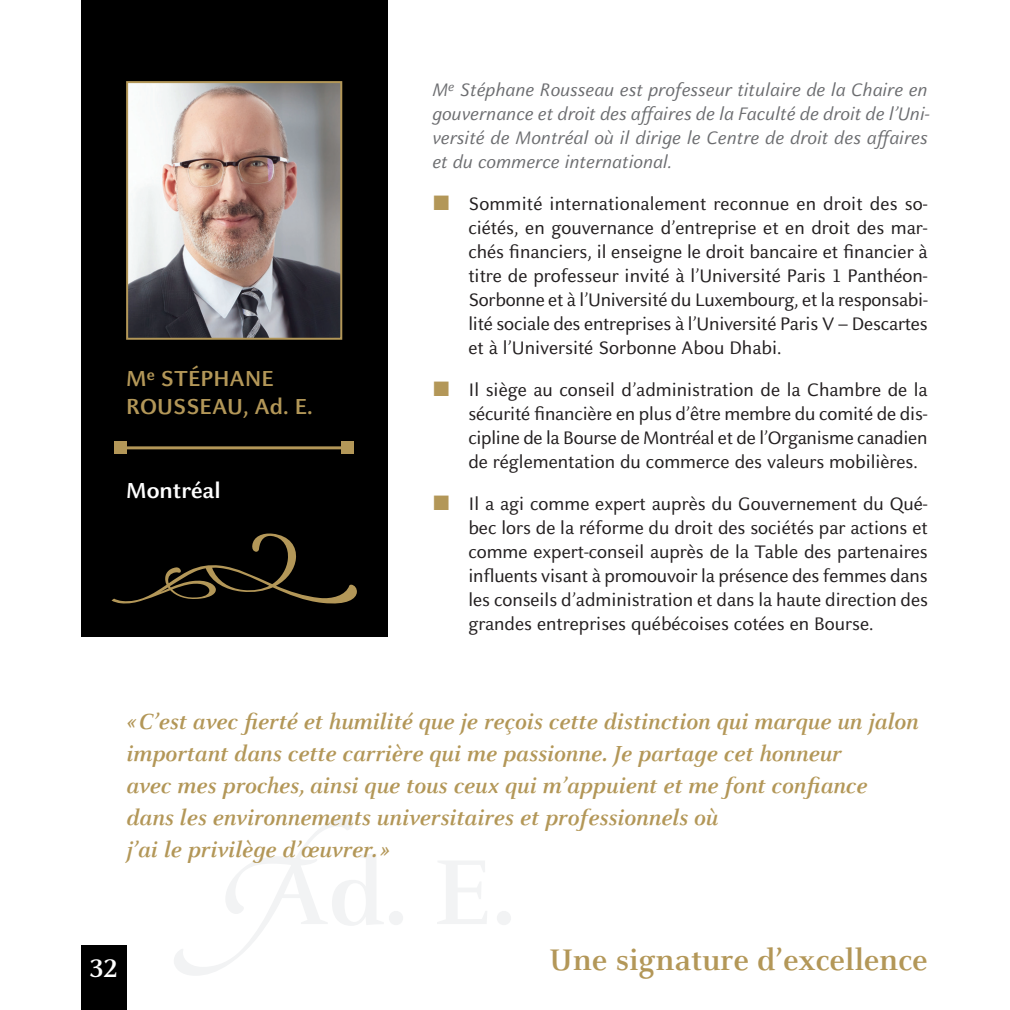
<style>
.page{position:relative;width:1010px;height:1010px;background:#fff}
.page>*{position:absolute;margin:0;border:0;box-sizing:border-box;transform-origin:0 0}
.t1{font:700 32.8px "Barreau";letter-spacing:.005em;color:#b39758}
.t2{font:700 28px "Barreau";color:#fff}
.t3{font:italic 700 24px/32px "Barreau";color:#b39758}
.t4{font:700 24px/28px "Barreau Sans";color:#b39758}
.t5{font:700 24px "Barreau Sans";color:#fff}
.t6{font:20px/24px "Barreau Sans";color:#231f20;text-align:justify}
.t7{font:italic 20px/24px "Barreau Sans";color:#6c6d70;text-align:justify}
</style>
<div class="page">
<div style="left:81px;top:945px;width:45px;height:64px;background:#000"></div>
<div style="left:389px;top:910px;width:14px;height:15px;background:#f2f3f4;border-radius:50%"></div>
<svg style="left:437px;top:861px;width:50px;height:62px"></svg>
<div style="left:496px;top:910px;width:15px;height:15px;background:#f2f3f4;border-radius:50%"></div>
<svg style="left:174px;top:818px;width:210px;height:157px"></svg>
<div style="left:81px;top:0;width:306px;height:637px;background:#000"></div>
<hr style="left:120px;top:446px;width:228px;height:3px;background:#b39758">
<div style="left:114px;top:442px;width:12px;height:12px;background:#b39758"></div>
<div style="left:342px;top:442px;width:12px;height:12px;background:#b39758"></div>
<svg style="left:111px;top:533px;width:246px;height:71px"></svg>
<img style="left:129px;top:84px;width:210px;height:253px">
<div style="left:126px;top:81px;width:216px;height:259px;border:2px solid #b39758"></div>
<p class="t4" style="left:126px;top:365px;width:188px">M<sup>e</sup> STÉPHANE<br>ROUSSEAU, Ad. E.</p>
<p class="t5" style="left:126px;top:477px;width:96px">Montréal</p>
<p class="t7" style="left:432px;top:78px;width:498px">M<sup>e</sup> Stéphane Rousseau est professeur titulaire de la Chaire en gouvernance et droit des affaires de la Faculté de droit de l’Uni&shy;versité de Montréal où il dirige le Centre de droit des affaires et du commerce international.</p>
<p class="t6" style="left:468px;top:192px;width:461px">Sommité internationalement reconnue en droit des so&shy;ciétés, en gouvernance d’entreprise et en droit des mar&shy;chés financiers, il enseigne le droit bancaire et financier à titre de professeur invité à l’Université Paris 1 Panthéon-Sorbonne et à l’Université du Luxembourg, et la responsabi&shy;lité sociale des entreprises à l’Université Paris V – Descartes et à l’Université Sorbonne Abou Dhabi.</p>
<p class="t6" style="left:468px;top:378px;width:461px">Il siège au conseil d’administration de la Chambre de la sécurité financière en plus d’être membre du comité de dis&shy;cipline de la Bourse de Montréal et de l’Organisme canadien de réglementation du commerce des valeurs mobilières.</p>
<p class="t6" style="left:468px;top:492px;width:461px">Il a agi comme expert auprès du Gouvernement du Qué&shy;bec lors de la réforme du droit des sociétés par actions et comme expert-conseil auprès de la Table des partenaires influents visant à promouvoir la présence des femmes dans les conseils d’administration et dans la haute direction des grandes entreprises québécoises cotées en Bourse.</p>
<p class="t3" style="left:126px;top:705px;width:793px">«C’est avec fierté et humilité que je reçois cette distinction qui marque un jalon important dans cette carrière qui me passionne. Je partage cet honneur<br>avec mes proches, ainsi que tous ceux qui m’appuient et me font confiance dans les environnements universitaires et professionnels où<br>j’ai le privilège d’œuvrer.»</p>
<h2 class="t2" style="left:90px;top:952px;width:29px">32</h2>
<h1 class="t1" style="left:549px;top:940px;width:380px">Une signature d’excellence</h1>
</div>
